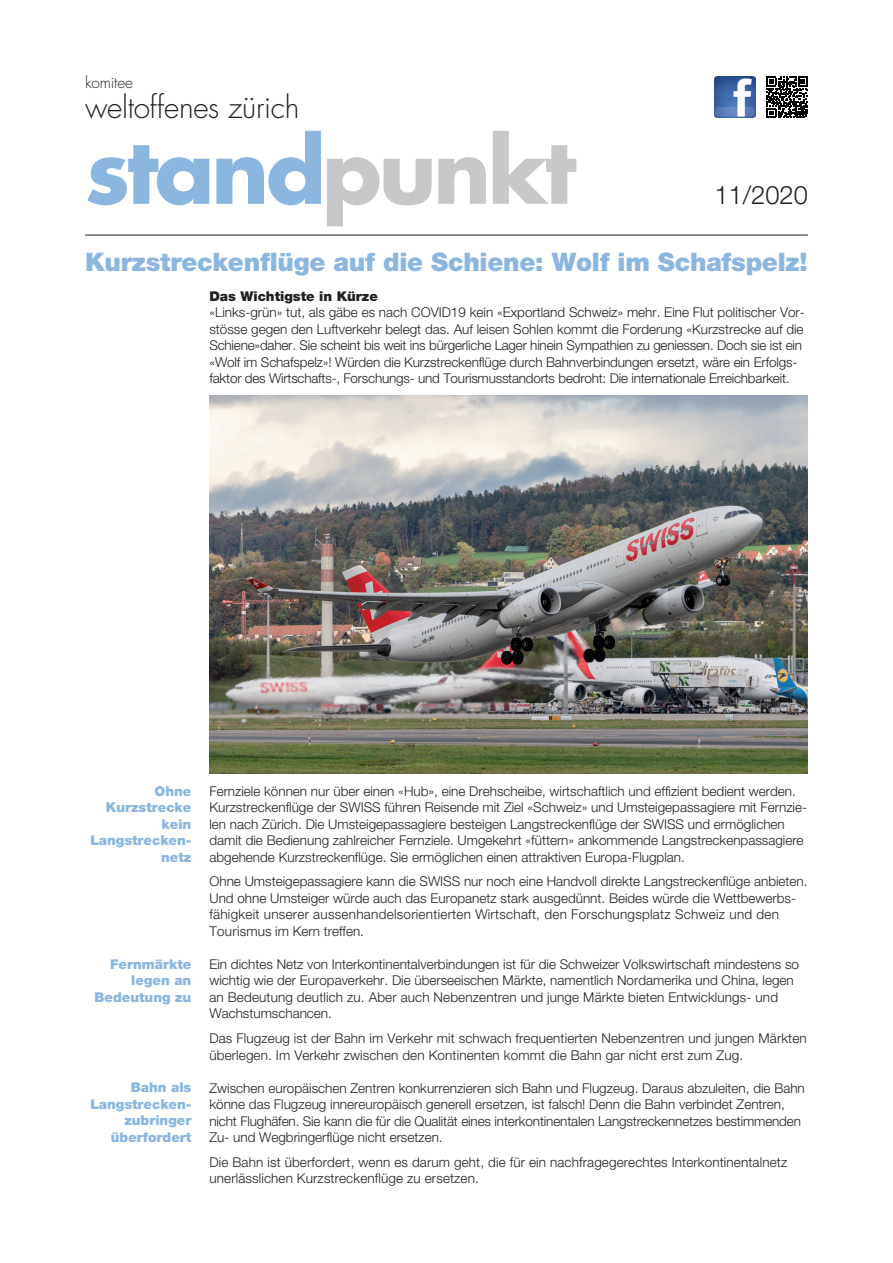
<style>
.page{position:relative;width:893px;height:1263px;background:#fff}
.page>*{position:absolute;margin:0;border:0;box-sizing:border-box;transform-origin:0 0}
.t1{font:700 87.9px "Futura";letter-spacing:-.04em;color:#8ab6e0}
.t2{font:300 29.85px "Futura";letter-spacing:-.01em;color:#231f20}
.t3{font:900 25.5px "Helvetica Neue";letter-spacing:-.01em;color:#8ab6e0}
.t4{font:300 25.5px "Helvetica Neue";color:#231f20}
.t5{font:300 15.45px "Futura";letter-spacing:-.01em;color:#231f20}
.t6{font:300 13.5px/16.5px "Helvetica Neue";color:#231f20}
.t7{font:900 13.5px/16.5px "Helvetica Neue";color:#8ab6e0;text-align:right}
.t8{font:900 13.5px "Helvetica Neue";color:#231f20}
.s1{color:#c7c8ca}
</style>
<div class="page">
<hr style="left:85px;top:235px;width:723px;height:1px;background:#231f20">
<svg style="left:766px;top:77px;width:42px;height:41px"></svg>
<img style="left:714px;top:77px;width:42px;height:41px">
<img style="left:209px;top:395px;width:599px;height:379px">
<p class="t5" style="left:85px;top:73px;width:49px">komitee</p>
<h2 class="t2" style="left:85px;top:88px;width:216px">weltoffenes zürich</h2>
<h1 class="t1" style="left:85px;top:110px;width:493px">stand<span class="s1">punkt</span></h1>
<h3 class="t4" style="left:714px;top:179px;width:95px">11/2020</h3>
<h3 class="t3" style="left:85px;top:247px;width:724px">Kurzstreckenflüge auf die Schiene: Wolf im Schafspelz!</h3>
<p class="t8" style="left:209px;top:288px;width:170px">Das Wichtigste in Kürze</p>
<p class="t6" style="left:209px;top:304px;width:597px">«Links-grün» tut, als gäbe es nach COVID19 kein «Exportland Schweiz» mehr. Eine Flut politischer Vor&shy;stösse gegen den Luftverkehr belegt das. Auf leisen Sohlen kommt die Forderung «Kurzstrecke auf die Schiene»daher. Sie scheint bis weit ins bürgerliche Lager hinein Sympathien zu geniessen. Doch sie ist ein «Wolf im Schafspelz»! Würden die Kurzstreckenflüge durch Bahnverbindungen ersetzt, wäre ein Erfolgs&shy;faktor des Wirtschafts-, Forschungs- und Tourismusstandorts bedroht: Die internationale Erreichbarkeit.</p>
<p class="t7" style="left:90px;top:783px;width:102px">Ohne<br>Kurzstrecke kein<br>Langstrecken&shy;netz</p>
<p class="t7" style="left:95px;top:956px;width:98px">Fernmärkte legen an<br>Bedeutung zu</p>
<p class="t7" style="left:90px;top:1079px;width:102px">Bahn als<br>Langstrecken&shy;zubringer überfordert</p>
<p class="t6" style="left:209px;top:782px;width:599px">Fernziele können nur über einen «Hub», eine Drehscheibe, wirtschaftlich und effizient bedient werden.<br>Kurzstreckenflüge der SWISS führen Reisende mit Ziel «Schweiz» und Umsteigepassagiere mit Fernzie&shy;len nach Zürich. Die Umsteigepassagiere besteigen Langstreckenflüge der SWISS und ermöglichen damit die Bedienung zahlreicher Fernziele. Umgekehrt «füttern» ankommende Langstreckenpassagiere abgehende Kurzstreckenflüge. Sie ermöglichen einen attraktiven Europa-Flugplan.</p>
<p class="t6" style="left:209px;top:873px;width:600px">Ohne Umsteigepassagiere kann die SWISS nur noch eine Handvoll direkte Langstreckenflüge anbieten.<br>Und ohne Umsteiger würde auch das Europanetz stark ausgedünnt. Beides würde die Wettbewerbs&shy;fähigkeit unserer aussenhandelsorientierten Wirtschaft, den Forschungsplatz Schweiz und den Tourismus im Kern treffen.</p>
<p class="t6" style="left:209px;top:955px;width:591px">Ein dichtes Netz von Interkontinentalverbindungen ist für die Schweizer Volkswirtschaft mindestens so wichtig wie der Europaverkehr. Die überseeischen Märkte, namentlich Nordamerika und China, legen an Bedeutung deutlich zu. Aber auch Nebenzentren und junge Märkte bieten Entwicklungs- und Wachstumschancen.</p>
<p class="t6" style="left:209px;top:1030px;width:599px">Das Flugzeug ist der Bahn im Verkehr mit schwach frequentierten Nebenzentren und jungen Märkten überlegen. Im Verkehr zwischen den Kontinenten kommt die Bahn gar nicht erst zum Zug.</p>
<p class="t6" style="left:209px;top:1079px;width:597px">Zwischen europäischen Zentren konkurrenzieren sich Bahn und Flugzeug. Daraus abzuleiten, die Bahn könne das Flugzeug innereuropäisch generell ersetzen, ist falsch! Denn die Bahn verbindet Zentren, nicht Flughäfen. Sie kann die für die Qualität eines interkontinentalen Langstreckennetzes bestimmenden Zu- und Wegbringerflüge nicht ersetzen.</p>
<p class="t6" style="left:209px;top:1153px;width:579px">Die Bahn ist überfordert, wenn es darum geht, die für ein nachfragegerechtes Interkontinentalnetz unerlässlichen Kurzstreckenflüge zu ersetzen.</p>
</div>
